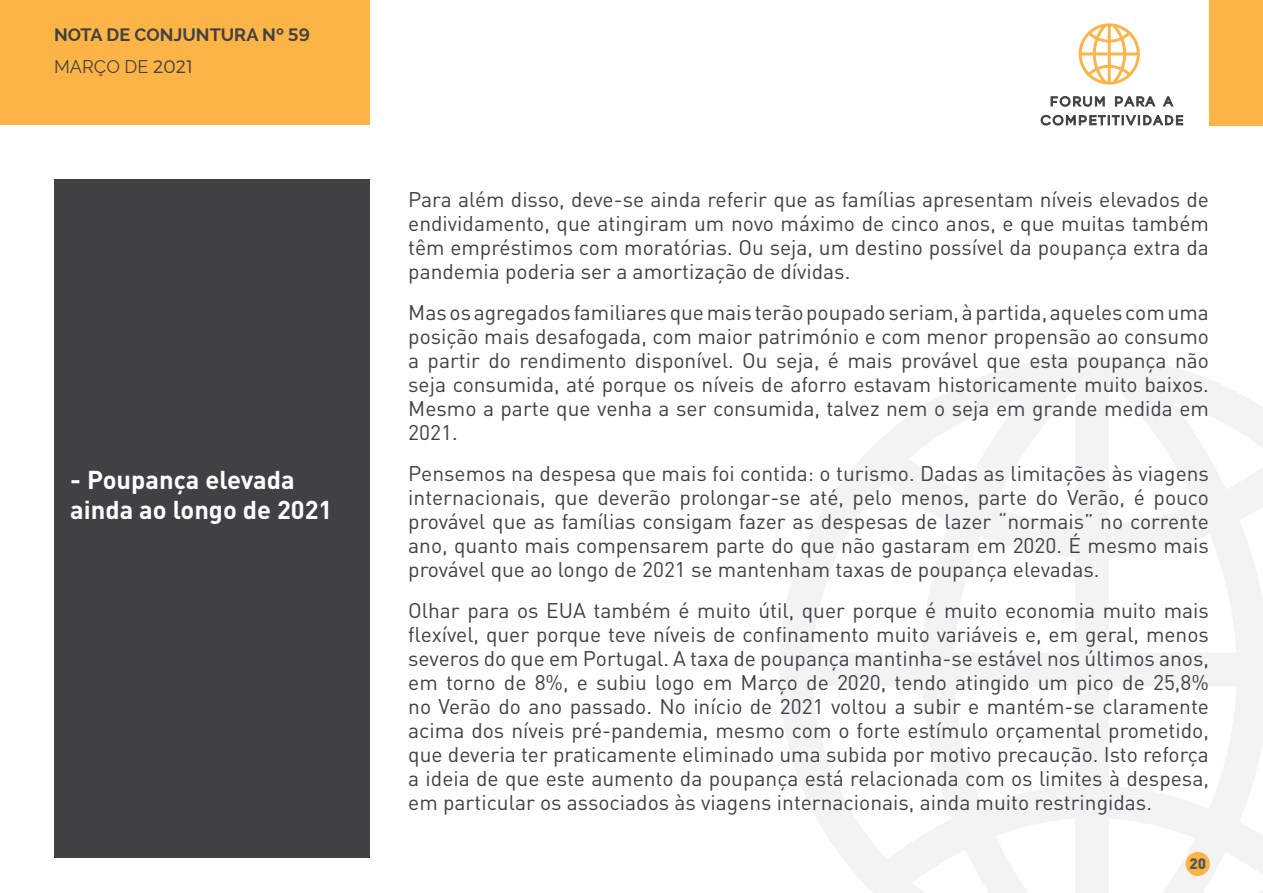
<style>
.page{position:relative;width:1263px;height:893px;background:#fff}
.page>*{position:absolute;margin:0;border:0;box-sizing:border-box;transform-origin:0 0}
.t1{font:700 25.5px/30px "DIN Pro";color:#fff}
.t2{font:21px/24px "DIN Pro";color:#414144;text-align:justify}
.t3{font:700 18px/32px "Raleway";color:#414144}
.t4{font:900 15px "DIN Pro";color:#555859}
.s1{font-family:"Montserrat";font-weight:500}
.s2{font-weight:400}
.s3{font-family:"Montserrat";font-weight:300}
</style>
<div class="page">
<div style="left:54px;top:179px;width:316px;height:678px;background:#414144"></div>
<svg style="left:779px;top:357px;width:484px;height:536px"></svg>
<div style="left:0;top:0;width:370px;height:125px;background:#fcb447"></div>
<div style="left:1210px;top:0;width:53px;height:125px;background:#fcb447"></div>
<svg style="left:1079px;top:23px;width:61px;height:62px"></svg>
<svg style="left:1050px;top:96px;width:55px;height:11px"></svg>
<svg style="left:1115px;top:96px;width:41px;height:11px"></svg>
<svg style="left:1162px;top:96px;width:12px;height:11px"></svg>
<svg style="left:1040px;top:114px;width:143px;height:12px"></svg>
<div style="left:1185px;top:852px;width:25px;height:24px;background:#fcb447;border-radius:50%"></div>
<p class="t3" style="left:54px;top:19px;width:257px">NOTA DE CONJUNTURA Nº <span class="s1">59<br></span><span class="s2">MARÇO DE</span> <span class="s3">2021</span></p>
<p class="t1" style="left:70px;top:464px;width:264px">- Poupança elevada ainda ao longo de 2021</p>
<p class="t2" style="left:408px;top:186px;width:802px">Para além disso, deve-se ainda referir que as famílias apresentam níveis elevados de endividamento, que atingiram um novo máximo de cinco anos, e que muitas também têm empréstimos com moratórias. Ou seja, um destino possível da poupança extra da pandemia poderia ser a amortização de dívidas.</p>
<p class="t2" style="left:408px;top:299px;width:802px">Mas os agregados familiares que mais terão poupado seriam, à partida, aqueles com uma posição mais desafogada, com maior património e com menor propensão ao consumo a partir do rendimento disponível. Ou seja, é mais provável que esta poupança não seja consumida, até porque os níveis de aforro estavam historicamente muito baixos.<br>Mesmo a parte que venha a ser consumida, talvez nem o seja em grande medida em 2021.</p>
<p class="t2" style="left:408px;top:461px;width:802px">Pensemos na despesa que mais foi contida: o turismo. Dadas as limitações às viagens internacionais, que deverão prolongar-se até, pelo menos, parte do Verão, é pouco provável que as famílias consigam fazer as despesas de lazer “normais” no corrente ano, quanto mais compensarem parte do que não gastaram em 2020. É mesmo mais provável que ao longo de 2021 se mantenham taxas de poupança elevadas.</p>
<p class="t2" style="left:408px;top:598px;width:802px">Olhar para os EUA também é muito útil, quer porque é muito economia muito mais flexível, quer porque teve níveis de confinamento muito variáveis e, em geral, menos severos do que em Portugal. A taxa de poupança mantinha-se estável nos últimos anos, em torno de 8%, e subiu logo em Março de 2020, tendo atingido um pico de 25,8% no Verão do ano passado. No início de 2021 voltou a subir e mantém-se claramente acima dos níveis pré-pandemia, mesmo com o forte estímulo orçamental prometido, que deveria ter praticamente eliminado uma subida por motivo precaução. Isto reforça a ideia de que este aumento da poupança está relacionada com os limites à despesa, em particular os associados às viagens internacionais, ainda muito restringidas.</p>
<p class="t4" style="left:1189px;top:853px;width:18px">20</p>
</div>
